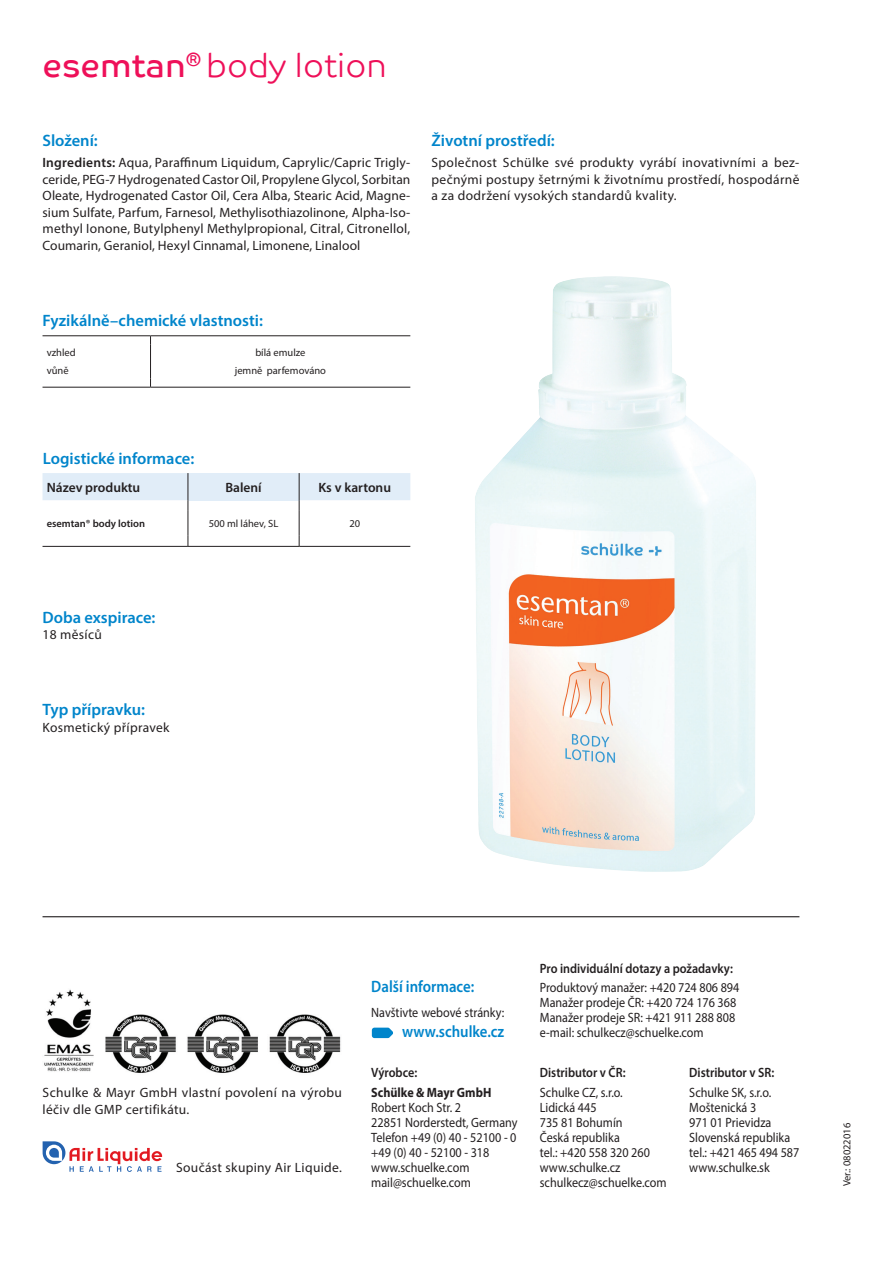
<style>
.page{position:relative;width:893px;height:1263px;background:#fff}
.page>*{position:absolute;margin:0;border:0;box-sizing:border-box;transform-origin:0 0}
.t1{font:33px "Co Text Lt";color:#ee1059}
.t2{font:600 16.5px "Myriad Pro";color:#0085cb}
.t3{font:600 16.5px "Myriad Pro";color:#0085cb;scale:.9 1}
.t4{font:13.5px/16.5px "Myriad Pro";color:#231f20;text-align:justify}
.t5{font:13.5px/15px "Myriad Pro";color:#231f20;scale:.9 1}
.t6{font:13.5px/16.5px "Myriad Pro";letter-spacing:.025em;color:#231f20}
.t7{font:600 13.5px "Myriad Pro";color:#231f20;scale:.9 1}
.t8{font:600 13.5px "Myriad Pro";color:#231f20}
.t9{font:700 13.5px "Myriad Pro";color:#231f20;scale:.9 1}
.t10{font:10.5px/18px "Myriad Pro";color:#231f20}
.t11{font:600 10.5px "Myriad Pro";color:#231f20}
.s1{font-family:"Co Text"}
.s2{font-weight:600}
</style>
<div class="page">
<hr style="left:43px;top:335px;width:108px;height:1px;background:#231f20">
<hr style="left:151px;top:335px;width:259px;height:1px;background:#231f20">
<hr style="left:150px;top:344px;width:1px;height:35px;background:#231f20">
<hr style="left:43px;top:387px;width:108px;height:1px;background:#231f20">
<hr style="left:151px;top:387px;width:259px;height:1px;background:#231f20">
<svg style="left:43px;top:473px;width:367px;height:73px"></svg>
<hr style="left:43px;top:546px;width:145px;height:1px;background:#231f20">
<hr style="left:188px;top:546px;width:111px;height:1px;background:#231f20">
<hr style="left:299px;top:546px;width:111px;height:1px;background:#231f20">
<hr style="left:43px;top:916px;width:756px;height:1px;background:#231f20">
<img style="left:44px;top:989px;width:297px;height:84px">
<svg style="left:372px;top:1028px;width:21px;height:10px"></svg>
<img style="left:475px;top:276px;width:281px;height:596px">
<svg style="left:43px;top:1141px;width:119px;height:31px"></svg>
<h1 class="t1" style="left:43px;top:46px;width:346px"><span class="s1">esemtan</span><sup>®</sup> body lotion</h1>
<p class="t2" style="left:43px;top:130px;width:57px">Složení:</p>
<p class="t4" style="left:43px;top:154px;width:369px"><span class="s2">Ingredients:</span> Aqua, Paraffinum Liquidum, Caprylic/Capric Trigly&shy;ceride, PEG-7 Hydrogenated Castor Oil, Propylene Glycol, Sorbitan Oleate, Hydrogenated Castor Oil, Cera Alba, Stearic Acid, Magne&shy;sium Sulfate, Parfum, Farnesol, Methylisothiazolinone, Alpha-Iso&shy;methyl Ionone, Butylphenyl Methylpropional, Citral, Citronellol, Coumarin, Geraniol, Hexyl Cinnamal, Limonene, Linalool</p>
<p class="t2" style="left:432px;top:130px;width:125px">Životní prostředí:</p>
<p class="t4" style="left:432px;top:154px;width:369px">Společnost Schülke své produkty vyrábí inovativními a bez&shy;pečnými postupy šetrnými k životnímu prostředí, hospodárně a za dodržení vysokých standardů kvality.</p>
<p class="t2" style="left:43px;top:310px;width:222px">Fyzikálně–chemické vlastnosti:</p>
<p class="t10" style="left:47px;top:344px;width:31px">vzhled vůně</p>
<p class="t10" style="left:235px;top:344px;width:93px;text-align:center">bílá emulze<br>jemně parfemováno</p>
<p class="t2" style="left:43px;top:448px;width:153px">Logistické informace:</p>
<p class="t8" style="left:47px;top:479px;width:95px">Název produktu</p>
<p class="t8" style="left:225px;top:479px;width:38px">Balení</p>
<p class="t8" style="left:318px;top:479px;width:74px">Ks v kartonu</p>
<p class="t11" style="left:47px;top:517px;width:100px">esemtan® body lotion</p>
<p class="t10" style="left:209px;top:514px;width:71px">500 ml láhev, SL</p>
<p class="t10" style="left:349px;top:514px;width:12px">20</p>
<p class="t2" style="left:43px;top:607px;width:114px">Doba exspirace:</p>
<p class="t6" style="left:43px;top:626px;width:61px">18 měsíců</p>
<p class="t2" style="left:43px;top:699px;width:104px">Typ přípravku:</p>
<p class="t6" style="left:43px;top:719px;width:129px">Kosmetický přípravek</p>
<p class="t6" style="left:43px;top:1084px;width:301px">Schulke &amp; Mayr GmbH vlastní povolení na výrobu léčiv dle GMP certifikátu.</p>
<p class="t6" style="left:176px;top:1159px;width:167px">Součást skupiny Air Liquide.</p>
<p class="t3" style="left:371px;top:976px;width:116px">Další informace:</p>
<p class="t5" style="left:371px;top:1005px;width:149px">Navštivte webové stránky:</p>
<p class="t3" style="left:402px;top:1021px;width:115px">www.schulke.cz</p>
<p class="t7" style="left:371px;top:1064px;width:53px">Výrobce:</p>
<p class="t9" style="left:371px;top:1083px;width:135px">Schülke &amp; Mayr GmbH</p>
<p class="t5" style="left:371px;top:1099px;width:164px">Robert Koch Str. 2<br>22851 Norderstedt, Germany<br>Telefon +49 (0) 40 - 52100 - 0 +49 (0) 40 - 52100 - 318 www.schuelke.com mail@schuelke.com</p>
<p class="t7" style="left:540px;top:960px;width:216px">Pro individuální dotazy a požadavky:</p>
<p class="t5" style="left:540px;top:980px;width:223px">Produktový manažer: +420 724 806 894<br>Manažer prodeje ČR: +420 724 176 368<br>Manažer prodeje SR: +421 911 288 808 e-mail: schulkecz@schuelke.com</p>
<p class="t7" style="left:540px;top:1064px;width:97px">Distributor v ČR:</p>
<p class="t5" style="left:540px;top:1084px;width:143px">Schulke CZ, s.r.o.<br>Lidická 445<br>735 81 Bohumín<br>Česká republika<br>tel.: +420 558 320 260 www.schulke.cz schulkecz@schuelke.com</p>
<p class="t7" style="left:689px;top:1064px;width:96px">Distributor v SR:</p>
<p class="t5" style="left:689px;top:1084px;width:124px">Schulke SK, s.r.o.<br>Moštenická 3<br>971 01 Prievidza<br>Slovenská republika tel.: +421 465 494 587 www.schulke.sk</p>
<p class="t10" style="left:838px;top:1186px;width:65px;rotate:-90deg">Ver.: 08022016</p>
</div>
